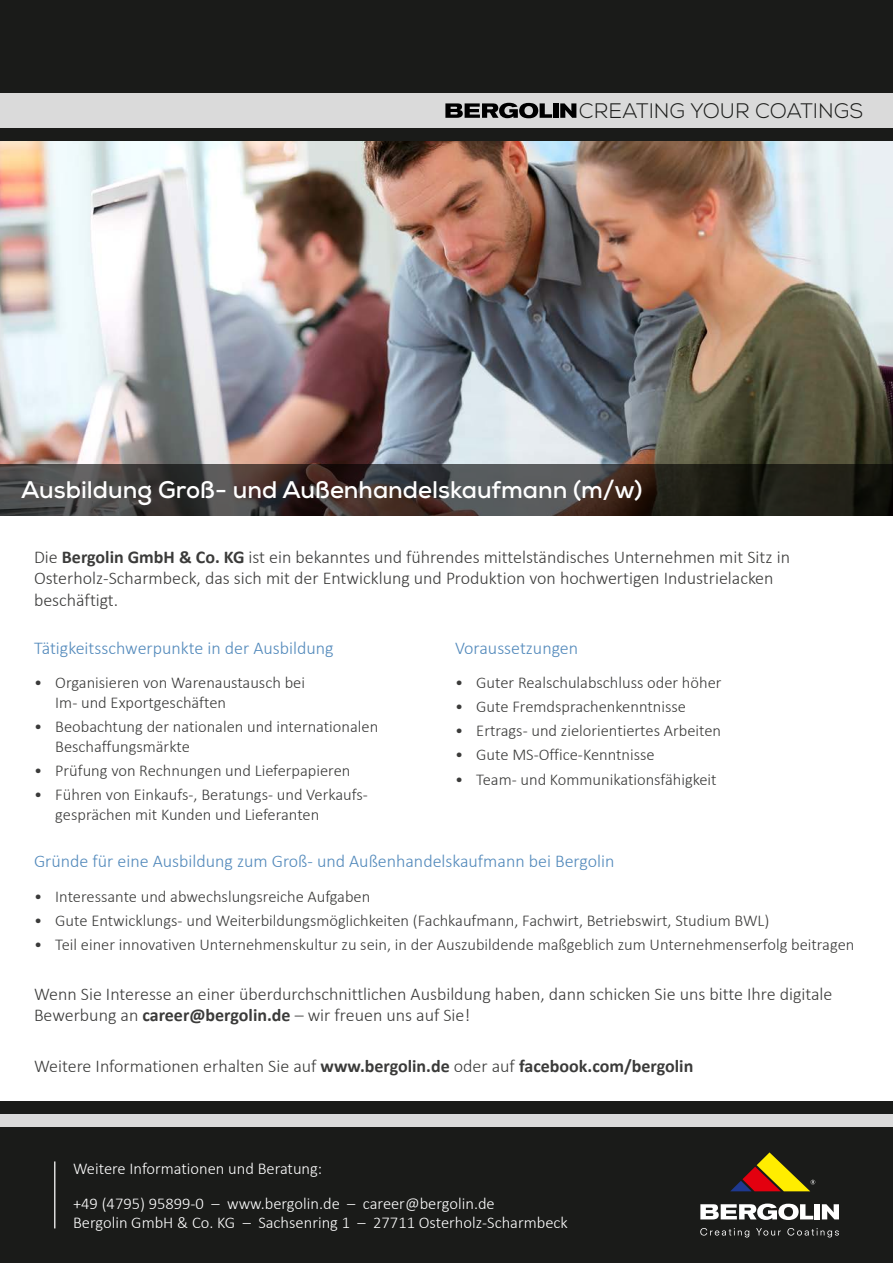
<style>
.page{position:relative;width:893px;height:1263px;background:#fff}
.page>*{position:absolute;margin:0;border:0;box-sizing:border-box;transform-origin:0 0}
.t1{font:700 24px "Nexa";color:#fff}
.t2{font:300 21px "Nexa";color:#1a1b19}
.Text{font:300 18px/21.6px "Calibri";color:#3b3b3a}
.Text-2{font:300 18px "Calibri";color:#5289bb}
.t3{font:300 16.5px/19.8px "Calibri";color:#3b3b3a}
.Text-3{font:300 16.5px/19.8px "Calibri";color:#fff}
.s1{font-weight:700}
</style>
<div class="page">
<img style="left:0;top:140px;width:893px;height:324px">
<div style="left:0;top:1101px;width:893px;height:162px;background:#1a1b19"></div>
<div style="left:0;top:0;width:893px;height:140px;background:#1a1b19"></div>
<div style="left:0;top:94px;width:893px;height:34px;background:#dadada"></div>
<svg style="left:445px;top:103px;width:107px;height:15px"></svg>
<div style="left:553px;top:103px;width:5px;height:15px;background:#000"></div>
<svg style="left:560px;top:103px;width:16px;height:15px"></svg>
<svg style="left:731px;top:1152px;width:84px;height:39px"></svg>
<svg style="left:700px;top:1228px;width:49px;height:9px"></svg>
<svg style="left:756px;top:1228px;width:25px;height:7px"></svg>
<svg style="left:787px;top:1228px;width:52px;height:9px"></svg>
<svg style="left:700px;top:1203px;width:113px;height:17px"></svg>
<div style="left:814px;top:1204px;width:6px;height:15px;background:#fff"></div>
<svg style="left:822px;top:1204px;width:17px;height:15px"></svg>
<hr style="left:54px;top:1161px;width:2px;height:67px;background:#dadada">
<div style="left:0;top:1114px;width:893px;height:13px;background:#dadada"></div>
<svg style="left:0;top:464px;width:893px;height:51px;background:#393532"></svg>
<p class="t2" style="left:579px;top:98px;width:286px">CREATING YOUR COATINGS</p>
<p class="t1" style="left:21px;top:474px;width:623px">Ausbildung Groß- und Außenhandelskaufmann (m/w)</p>
<p class="Text" style="left:34px;top:546px;width:757px">Die <span class="s1">Bergolin GmbH &amp; Co. KG</span> ist ein bekanntes und führendes mittelständisches Unternehmen mit Sitz in<br>Osterholz-Scharmbeck, das sich mit der Entwicklung und Produktion von hochwertigen Industrielacken beschäftigt.</p>
<p class="Text-2" style="left:455px;top:636px;width:125px">Voraussetzungen</p>
<p class="t3" style="left:455px;top:673px;width:268px">• Guter Realschulabschluss oder höher</p>
<p class="t3" style="left:455px;top:697px;width:232px">• Gute Fremdsprachenkenntnisse</p>
<p class="t3" style="left:455px;top:721px;width:268px">• Ertrags- und zielorientiertes Arbeiten</p>
<p class="t3" style="left:455px;top:745px;width:201px">• Gute MS-Office-Kenntnisse</p>
<p class="t3" style="left:455px;top:769px;width:263px">• Team- und Kommunikationsfähigkeit</p>
<p class="Text-2" style="left:34px;top:636px;width:301px">Tätigkeitsschwerpunkte in der Ausbildung</p>
<p class="t3" style="left:55px;top:673px;width:251px;text-indent:-21px">• Organisieren von Warenaustausch bei<br>Im- und Exportgeschäften</p>
<p class="t3" style="left:55px;top:717px;width:324px;text-indent:-21px">• Beobachtung der nationalen und internationalen<br>Beschaffungsmärkte</p>
<p class="t3" style="left:34px;top:760px;width:318px">• Prüfung von Rechnungen und Lieferpapieren</p>
<p class="t3" style="left:55px;top:784px;width:314px;text-indent:-21px">• Führen von Einkaufs-, Beratungs- und Verkaufs&shy;gesprächen mit Kunden und Lieferanten</p>
<p class="Text-2" style="left:34px;top:850px;width:582px">Gründe für eine Ausbildung zum Groß- und Außenhandelskaufmann bei Bergolin</p>
<p class="t3" style="left:34px;top:887px;width:338px">• Interessante und abwechslungsreiche Aufgaben</p>
<p class="t3" style="left:34px;top:911px;width:737px">• Gute Entwicklungs- und Weiterbildungsmöglichkeiten (Fachkaufmann, Fachwirt, Betriebswirt, Studium BWL)</p>
<p class="t3" style="left:34px;top:935px;width:822px">• Teil einer innovativen Unternehmenskultur zu sein, in der Auszubildende maßgeblich zum Unternehmenserfolg beitragen</p>
<p class="Text" style="left:34px;top:983px;width:800px">Wenn Sie Interesse an einer überdurchschnittlichen Ausbildung haben, dann schicken Sie uns bitte Ihre digitale<br>Bewerbung an <span class="s1">career@bergolin.de</span> – wir freuen uns auf Sie!</p>
<p class="Text" style="left:34px;top:1055px;width:661px">Weitere Informationen erhalten Sie auf <span class="s1">www.bergolin.de</span> oder auf <span class="s1">facebook.com/bergolin</span></p>
<p class="Text-3" style="left:73px;top:1158px;width:251px">Weitere Informationen und Beratung:</p>
<p class="Text-3" style="left:73px;top:1193px;width:496px">+49 (4795) 95899-0 – www.bergolin.de – career@bergolin.de<br>Bergolin GmbH &amp; Co. KG – Sachsenring 1 – 27711 Osterholz-Scharmbeck</p>
</div>
